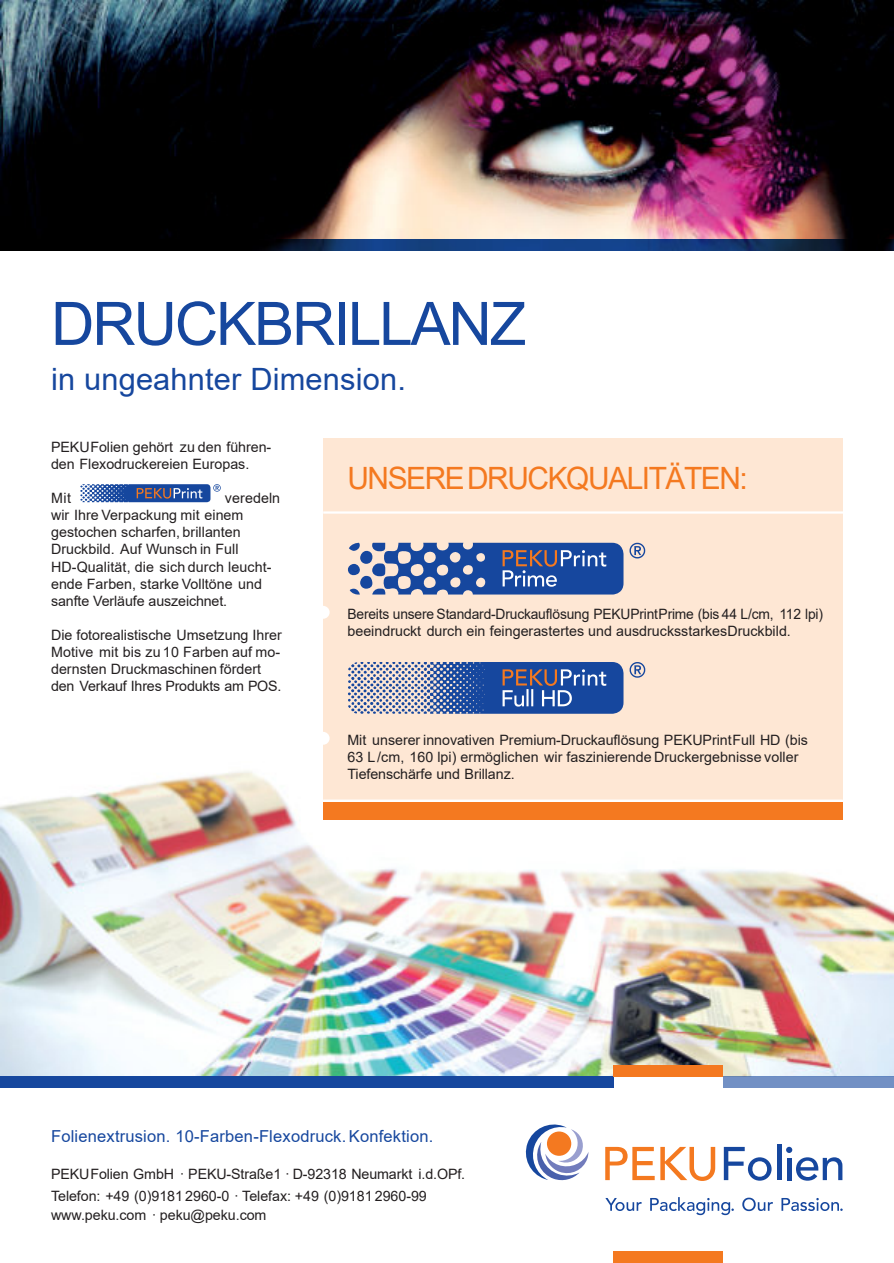
<style>
.page{position:relative;width:894px;height:1263px;background:#fff}
.page>*{position:absolute;margin:0;border:0;box-sizing:border-box;transform-origin:0 0}
.t1{font:60px "Arial";letter-spacing:-.035em;color:#16479e}
.t2{font:30.75px "Arial";letter-spacing:-.045em;color:#f47920}
.t3{font:30.75px "Arial";letter-spacing:.005em;color:#16479e}
.t4{font:16.5px "Arial";letter-spacing:.01em;color:#16479e}
.t5{font:14.25px/17.1px "Arial";color:#231f20}
</style>
<div class="page">
<img style="left:0;top:761px;width:893px;height:316px">
<div style="left:323px;top:438px;width:519px;height:361px;background:#fee7d4"></div>
<svg style="left:323px;top:606px;width:6px;height:13px"></svg>
<svg style="left:323px;top:732px;width:6px;height:13px"></svg>
<div style="left:323px;top:802px;width:519px;height:17px;background:#f47920"></div>
<hr style="left:323px;top:511px;width:527px;height:3px;background:#fff">
<hr style="left:323px;top:799px;width:519px;height:3px;background:#fff">
<svg style="left:629px;top:543px;width:16px;height:15px"></svg>
<svg style="left:347px;top:543px;width:276px;height:51px"></svg>
<svg style="left:629px;top:662px;width:16px;height:16px"></svg>
<svg style="left:348px;top:662px;width:275px;height:52px;background:#5e77ac"></svg>
<svg style="left:80px;top:484px;width:141px;height:18px;background:#5370ac"></svg>
<img style="left:0;top:0;width:893px;height:240px">
<div style="left:0;top:1077px;width:613px;height:11px;background:#16479e"></div>
<img style="left:0;top:240px;width:893px;height:11px">
<div style="left:613px;top:1252px;width:110px;height:11px;background:#f47920"></div>
<div style="left:613px;top:1066px;width:110px;height:11px;background:#f47920"></div>
<svg style="left:525px;top:1124px;width:63px;height:57px"></svg>
<div style="left:546px;top:1131px;width:25px;height:25px;background:#f47920;border-radius:50%"></div>
<svg style="left:723px;top:1147px;width:48px;height:34px"></svg>
<hr style="left:777px;top:1145px;width:4px;height:35px;background:#16479e">
<div style="left:786px;top:1158px;width:5px;height:22px;background:#16479e"></div>
<svg style="left:785px;top:1147px;width:7px;height:6px"></svg>
<svg style="left:796px;top:1157px;width:46px;height:24px"></svg>
<svg style="left:605px;top:1147px;width:110px;height:34px"></svg>
<svg style="left:605px;top:1197px;width:237px;height:18px"></svg>
<h1 class="t1" style="left:51px;top:301px;width:476px">DRUCKBRILLANZ</h1>
<h2 class="t3" style="left:51px;top:368px;width:356px">in ungeahnter Dimension.</h2>
<p class="t5" style="left:51px;top:440px;width:222px">PEKUFolien gehört zu den führen&shy;den Flexodruckereien Europas.</p>
<p class="t5" style="left:51px;top:491px;width:22px">Mit</p>
<p class="t5" style="left:51px;top:491px;width:230px;text-indent:174px">veredeln wir Ihre Verpackung mit einem gestochen scharfen, brillanten<br>Druckbild. Auf Wunsch in Full<br>HD-Qualität, die sich durch leucht&shy;ende Farben, starke Volltöne und sanfte Verläufe auszeichnet.</p>
<p class="t5" style="left:51px;top:627px;width:232px">Die fotorealistische Umsetzung Ihrer Motive mit bis zu 10 Farben auf mo&shy;dernsten Druckmaschinen fördert den Verkauf Ihres Produkts am POS.</p>
<h2 class="t2" style="left:347px;top:467px;width:402px">UNSEREDRUCKQUALITÄTEN:</h2>
<p class="t5" style="left:347px;top:607px;width:477px">Bereits unsere Standard-Druckauflösung PEKUPrintPrime (bis 44 L/cm, 112 lpi) beeindruckt durch ein feingerastertes und ausdrucksstarkesDruckbild.</p>
<p class="t5" style="left:347px;top:732px;width:462px">Mit unserer innovativen Premium-Druckauflösung PEKUPrintFull HD (bis<br>63 L/cm, 160 lpi) ermöglichen wir faszinierende Druckergebnisse voller<br>Tiefenschärfe und Brillanz.</p>
<p class="t4" style="left:51px;top:1130px;width:383px">Folienextrusion. 10-Farben-Flexodruck.Konfektion.</p>
<p class="t5" style="left:51px;top:1165px;width:415px;line-height:21.5px">PEKUFolien GmbH · PEKU-Straße1 · D-92318 Neumarkt i.d.OPf.<br>Telefon: +49 (0)9181 2960-0 · Telefax: +49 (0)9181 2960-99</p>
<p class="t5" style="left:51px;top:1208px;width:217px">www.peku.com · peku@peku.com</p>
</div>
